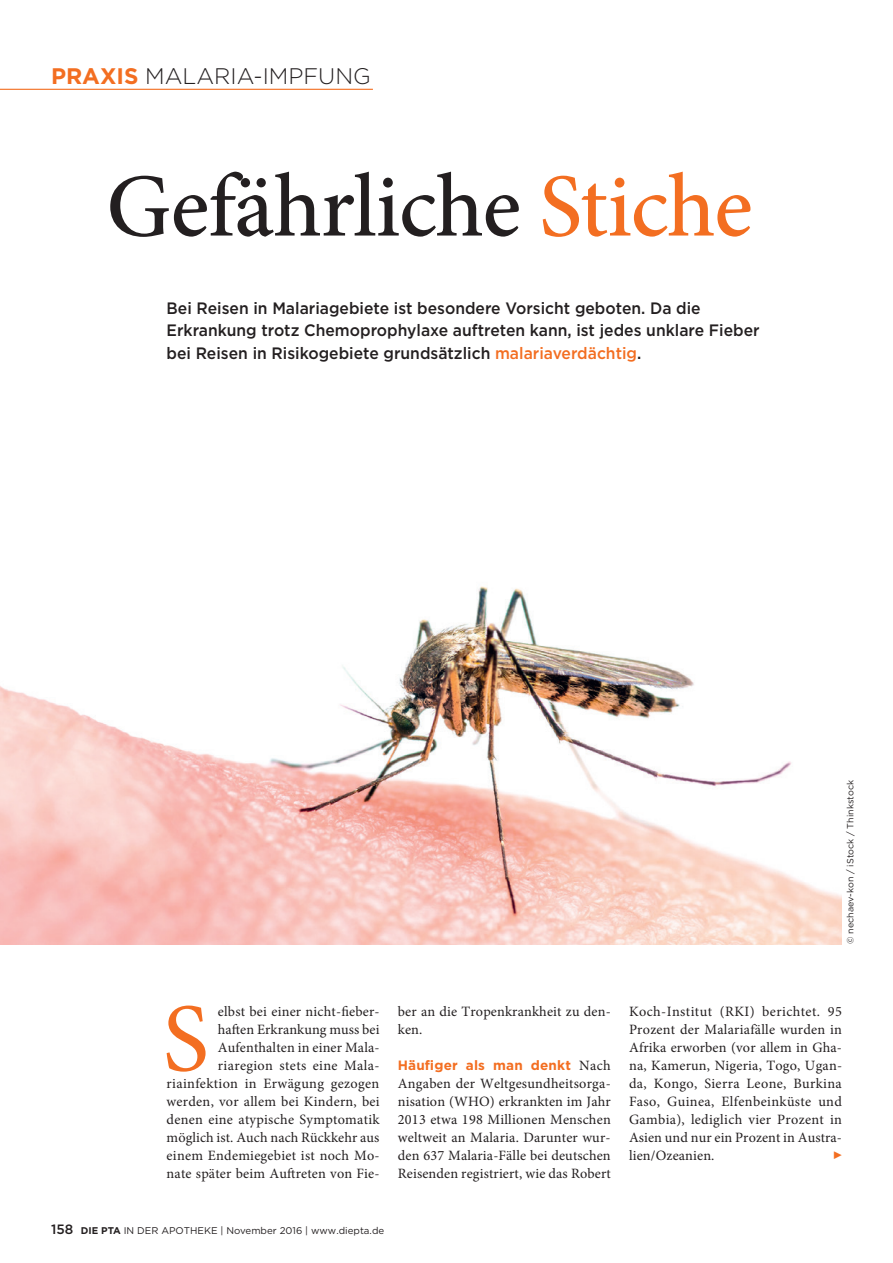
<style>
.page{position:relative;width:893px;height:1263px;background:#fff}
.page>*{position:absolute;margin:0;border:0;box-sizing:border-box;transform-origin:0 0}
.t1{font:97.2px "Minion Pro";color:#f36e21}
.t2{font:500 90px "Minion Pro";letter-spacing:-.01em;color:#231f20}
.t3{font:300 22.5px "Gotham";color:#231f20}
.t4{font:500 16.5px/22.5px "Gotham";color:#231f20;scale:.95 1}
.t5{font:14.25px/18px "Minion Pro";letter-spacing:.01em;color:#231f20;text-align:justify}
.t6{font:700 13.5px "Gotham";letter-spacing:.01em;color:#f36e21}
.t7{font:9.75px "Gotham";color:#231f20}
.t8{font:9px "Gotham";color:#231f20}
.s1{font-weight:700;color:#f36e21}
.s2{color:#f36e21}
.s3{font-family:"Minion Pro";font-weight:400;font-size:14.25px;color:#231f20}
.s4{font-weight:500;font-size:13.5px}
.s5{font-weight:700}
</style>
<div class="page">
<hr style="left:0;top:89px;width:373px;height:1px;background:#f36e21">
<img style="left:0;top:586px;width:842px;height:358px">
<h3 class="t3" style="left:51px;top:62px;width:321px"><span class="s1">PRAXIS</span> MALARIA-IMPFUNG</h3>
<h2 class="t2" style="left:106px;top:146px;width:648px">Gefährliche <span class="s2">Stiche</span></h2>
<p class="t4" style="left:167px;top:296px;width:626px">Bei Reisen in Malariagebiete ist besondere Vorsicht geboten. Da die<br>Erkrankung trotz Chemoprophylaxe auftreten kann, ist jedes unklare Fieber bei Reisen in Risikogebiete grundsätzlich <span class="s2">malariaverdächtig</span>.</p>
<p class="t8" style="left:844px;top:944px;width:166px;rotate:-90deg">© nechaev-kon / iStock / Thinkstock</p>
<h1 class="t1" style="left:162px;top:974px;width:48px">S</h1>
<p class="t5" style="left:167px;top:1003px;width:214px;text-align:right">elbst bei einer nicht-fieber-<br>haften Erkrankung muss bei<br>Aufenthalten in einer Mala&shy;riaregion stets eine Mala&shy;riainfektion in Erwägung gezogen werden, vor allem bei Kindern, bei denen eine atypische Symptomatik möglich ist. Auch nach Rückkehr aus einem Endemiegebiet ist noch Mo&shy;nate später beim Auftreten von Fie-</p>
<p class="t5" style="left:398px;top:1003px;width:214px">ber an die Tropenkrankheit zu den&shy;ken.</p>
<p class="t6" style="left:398px;top:1056px;width:214px">Häufiger als man denkt <span class="s3">Nach</span></p>
<p class="t5" style="left:398px;top:1075px;width:215px">Angaben der Weltgesundheitsorga&shy;nisation (WHO) erkrankten im Jahr 2013 etwa 198 Millionen Menschen weltweit an Malaria. Darunter wur&shy;den 637 Malaria-Fälle bei deutschen Reisenden registriert, wie das Robert</p>
<p class="t7" style="left:51px;top:1224px;width:335px"><span class="s4">158</span> <span class="s5">DIE PTA</span> IN DER APOTHEKE | November 2016 | www.diepta.de</p>
<p class="t5" style="left:629px;top:1003px;width:215px">Koch-Institut (RKI) berichtet. 95<br>Prozent der Malariafälle wurden in Afrika erworben (vor allem in Gha&shy;na, Kamerun, Nigeria, Togo, Ugan&shy;da, Kongo, Sierra Leone, Burkina Faso, Guinea, Elfenbeinküste und Gambia), lediglich vier Prozent in Asien und nur ein Prozent in Austra&shy;lien/Ozeanien.</p>
</div>
